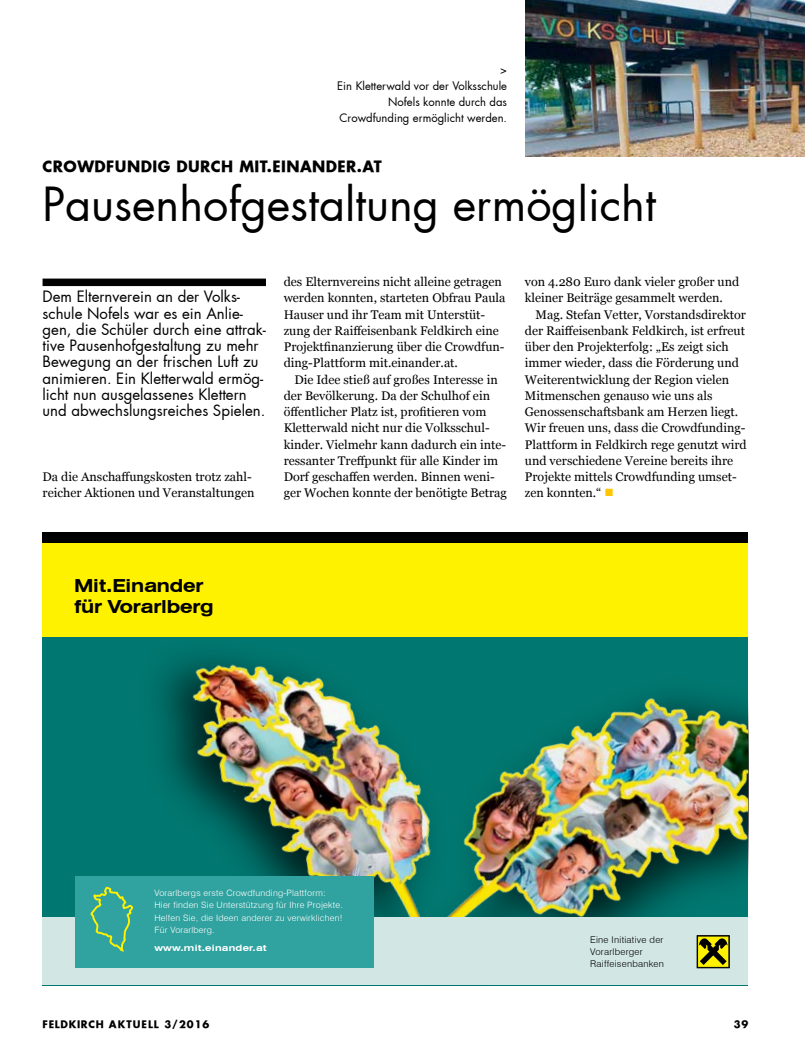
<style>
.page{position:relative;width:805px;height:1053px;background:#fff}
.page>*{position:absolute;margin:0;border:0;box-sizing:border-box;transform-origin:0 0}
.t1{font:45px "Futura";color:#000}
.t2{font:700 expanded 18px/21.6px "Swiss 721 BT";letter-spacing:-.01em;color:#000}
.t3{font:15px/16.2px "Futura";color:#000}
.t4{font:700 15px "Futura";letter-spacing:.03em;color:#000}
.t5{font:12.5px/16.2px "Georgia";color:#000}
.t6{font:11.25px/16.2px "Futura";color:#000;text-align:right}
.t7{font:700 10px "Futura";letter-spacing:.085em;color:#000}
.t8{font:300 9.25px/12.4px "Swiss 721 BT";letter-spacing:.025em;color:#000}
.t9{font:300 8.75px/12.5px "Swiss 721 BT";letter-spacing:.025em;color:#fff}
.t10{font:700 expanded 8.75px "Swiss 721 BT";letter-spacing:.025em;color:#fff}
.s1{color:#ffc600}
</style>
<div class="page">
<div style="left:43px;top:278px;width:223px;height:8px;background:#000"></div>
<div style="left:43px;top:532px;width:705px;height:453px;background:#007770"></div>
<div style="left:43px;top:542px;width:705px;height:94px;background:#fff200"></div>
<img style="left:456px;top:636px;width:292px;height:281px">
<div style="left:136px;top:638px;width:310px;height:347px;background:#000;opacity:.75"></div>
<img style="left:173px;top:636px;width:283px;height:281px">
<div style="left:43px;top:532px;width:705px;height:10px;background:#000"></div>
<div style="left:43px;top:917px;width:705px;height:68px;background:#d2e7e4"></div>
<div style="left:696px;top:935px;width:33px;height:32px;border:1px solid #000"></div>
<svg style="left:697px;top:936px;width:31px;height:30px"></svg>
<svg style="left:698px;top:937px;width:29px;height:27px"></svg>
<div style="left:76px;top:875px;width:298px;height:92px;background:#30a29f"></div>
<svg style="left:90px;top:886px;width:44px;height:66px"></svg>
<img style="left:525px;top:0;width:279px;height:156px">
<p class="t6" style="left:337px;top:61px;width:171px">&gt;<br>Ein Kletterwald vor der Volksschule<br>Nofels konnte durch das<br>Crowdfunding ermöglicht werden.</p>
<p class="t4" style="left:43px;top:157px;width:48px">CROWDFU</p>
<p class="t4" style="left:127px;top:157px;width:62px">NDIG DURCH</p>
<p class="t4" style="left:239px;top:157px;width:98px">MIT.EI NANDER</p>
<p class="t4" style="left:357px;top:157px;width:17px">.AT</p>
<h1 class="t1" style="left:43px;top:176px;width:614px">Pausenhofgestaltung ermöglicht</h1>
<p class="t3" style="left:43px;top:289px;width:225px">Dem Elternverein an der Volks&shy;schule Nofels war es ein Anlie&shy;gen, die Schüler durch eine attrak&shy;tive Pausenhofgestaltung zu mehr Bewegung an der frischen Luft zu animieren. Ein Kletterwald ermög&shy;licht nun ausgelassenes Klettern und abwechslungsreiches Spielen.</p>
<p class="t5" style="left:43px;top:469px;width:213px">Da die Anschaffungskosten trotz zahl&shy;reicher Aktionen und Veranstaltungen</p>
<p class="t5" style="left:283px;top:274px;width:223px">des Elternvereins nicht alleine getragen werden konnten, starteten Obfrau Paula Hauser und ihr Team mit Unterstüt&shy;zung der Raiffeisenbank Feldkirch eine Projektfinanzierung über die Crowdfun&shy;ding-Plattform mit.einander.at.</p>
<p class="t5" style="left:283px;top:371px;width:224px;text-indent:11px">Die Idee stieß auf großes Interesse in der Bevölkerung. Da der Schulhof ein öffentlicher Platz ist, profitieren vom Kletterwald nicht nur die Volksschul&shy;kinder. Vielmehr kann dadurch ein inte&shy;ressanter Treffpunkt für alle Kinder im Dorf geschaffen werden. Binnen weni&shy;ger Wochen konnte der benötigte Betrag</p>
<p class="t5" style="left:524px;top:274px;width:216px">von 4.280 Euro dank vieler großer und kleiner Beiträge gesammelt werden.</p>
<p class="t5" style="left:524px;top:306px;width:223px;text-indent:11px">Mag. Stefan Vetter, Vorstandsdirektor der Raiffeisenbank Feldkirch, ist erfreut über den Projekterfolg: „Es zeigt sich immer wieder, dass die Förderung und Weiterentwicklung der Region vielen Mitmenschen genauso wie uns als Genossenschaftsbank am Herzen liegt.<br>Wir freuen uns, dass die Crowdfunding-Plattform in Feldkirch rege genutzt wird und verschiedene Vereine bereits ihre Projekte mittels Crowdfunding umset&shy;zen konnten.“ <span class="s1">■</span></p>
<h2 class="t2" style="left:74px;top:574px;width:141px">Mit.Einander für Vorarlberg</h2>
<p class="t9" style="left:154px;top:886px;width:190px">Vorarlbergs erste Crowdfunding-Plattform:<br>Hier finden Sie Unterstützung für Ihre Projekte.<br>Helfen Sie, die Ideen anderer zu verwirklichen!<br>Für Vorarlberg.</p>
<p class="t10" style="left:154px;top:942px;width:114px">www.mit.einander.at</p>
<p class="t8" style="left:590px;top:933px;width:75px">Eine Initiative der<br>Vorarlberger<br>Raiffeisenbanken</p>
<p class="t7" style="left:43px;top:1017px;width:168px">FELDKIRCH AKTUELL 3/2016</p>
<p class="t7" style="left:733px;top:1017px;width:16px">39</p>
</div>
